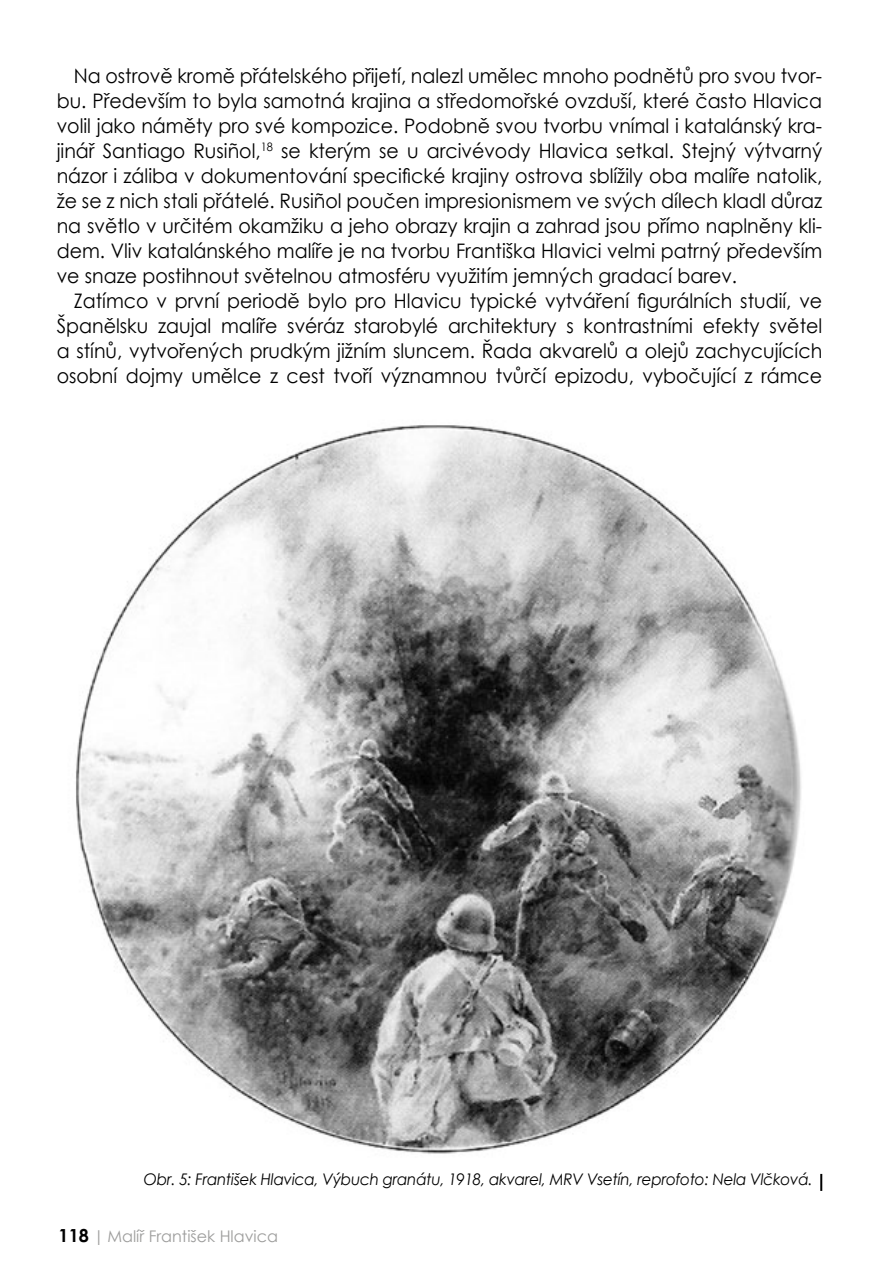
<style>
.page{position:relative;width:879px;height:1276px;background:#fff}
.page>*{position:absolute;margin:0;border:0;box-sizing:border-box;transform-origin:0 0}
.t1{font:20px/25px "Century Gothic";color:#000;text-align:justify;scale:.95 1}
.t2{font:italic 16px "Century Gothic";letter-spacing:-.015em;color:#000;scale:.95 1}
.t3{font:16px "Century Gothic";color:#9d9d9c}
.s1{font-weight:700;font-size:18px;color:#000}
</style>
<div class="page">
<img style="left:76px;top:425px;width:725px;height:729px">
<svg style="left:820px;top:1174px;width:2px;height:17px"></svg>
<p class="t1" style="left:57px;top:63px;width:807px;text-indent:17px">Na ostrově kromě přátelského přijetí, nalezl umělec mnoho podnětů pro svou tvor&shy;bu. Především to byla samotná krajina a středomořské ovzduší, které často Hlavica volil jako náměty pro své kompozice. Podobně svou tvorbu vnímal i katalánský kra&shy;jinář Santiago Rusiñol,<sup>18</sup> se kterým se u arcivévody Hlavica setkal. Stejný výtvarný názor i záliba v dokumentování specifické krajiny ostrova sblížily oba malíře natolik, že se z nich stali přátelé. Rusiñol poučen impresionismem ve svých dílech kladl důraz na světlo v určitém okamžiku a jeho obrazy krajin a zahrad jsou přímo naplněny kli&shy;dem. Vliv katalánského malíře je na tvorbu Františka Hlavici velmi patrný především ve snaze postihnout světelnou atmosféru využitím jemných gradací barev.</p>
<p class="t1" style="left:57px;top:288px;width:807px;text-indent:17px">Zatímco v první periodě bylo pro Hlavicu typické vytváření figurálních studií, ve Španělsku zaujal malíře svéráz starobylé architektury s kontrastními efekty světel a stínů, vytvořených prudkým jižním sluncem. Řada akvarelů a olejů zachycujících osobní dojmy umělce z cest tvoří významnou tvůrčí epizodu, vybočující z rámce</p>
<p class="t2" style="left:144px;top:1167px;width:705px">Obr. 5: František Hlavica, Výbuch granátu, 1918, akvarel, MRV Vsetín, reprofoto: Nela Vlčková.</p>
<p class="t3" style="left:59px;top:1225px;width:221px"><span class="s1">118</span> | Malíř František Hlavica</p>
</div>
